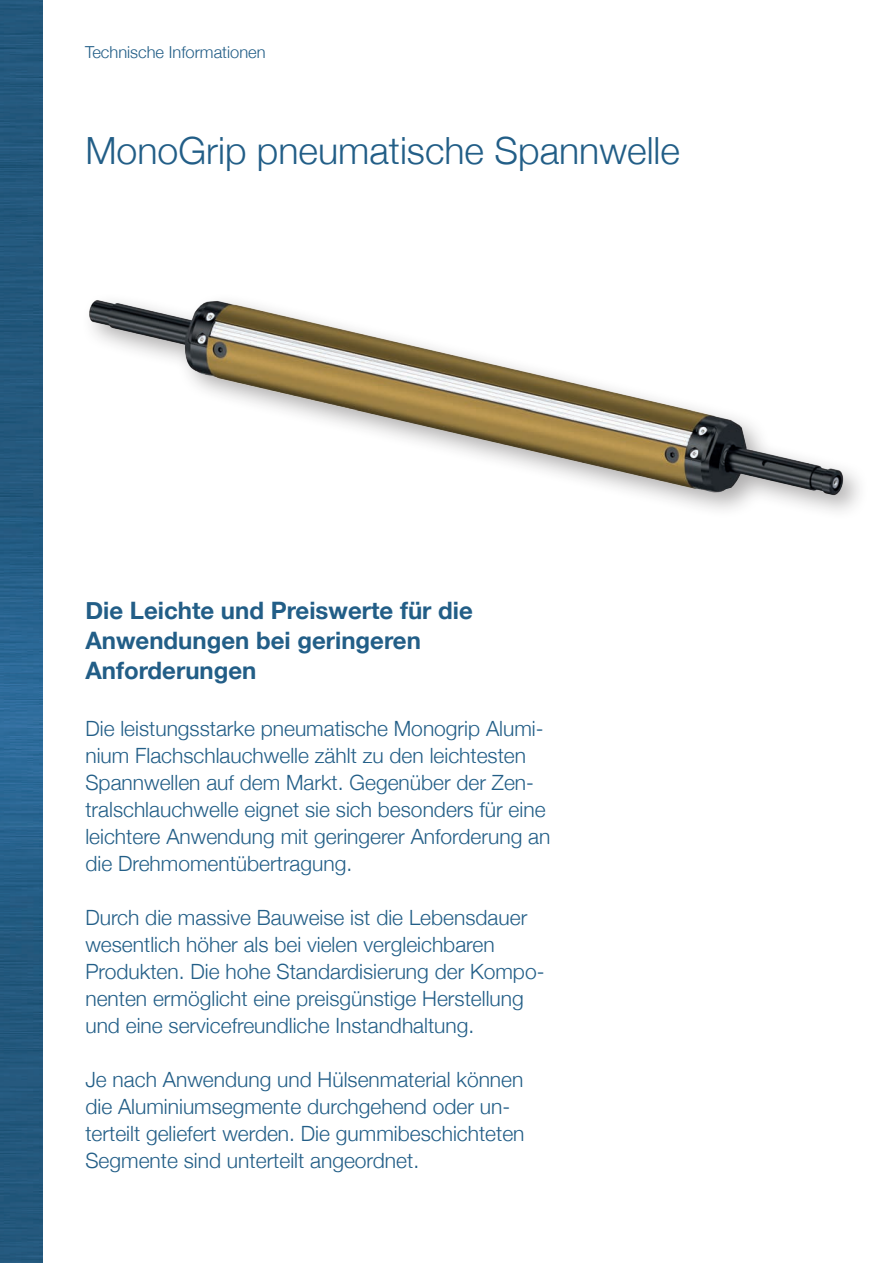
<style>
.page{position:relative;width:893px;height:1263px;background:#fff}
.page>*{position:absolute;margin:0;border:0;box-sizing:border-box;transform-origin:0 0}
.t1{font:300 37.5px "Helvetica Neue";color:#225e87}
.t2{font:700 24px/30px "Helvetica Neue";color:#225e87}
.t3{font:300 21px/27px "Helvetica Neue";color:#225e87}
.t4{font:300 16.5px "Helvetica Neue";color:#225e87}
</style>
<div class="page">
<img style="left:0;top:0;width:43px;height:1263px">
<img style="left:89px;top:300px;width:771px;height:211px">
<p class="t4" style="left:85px;top:39px;width:182px">Technische Informationen</p>
<h1 class="t1" style="left:85px;top:120px;width:596px">MonoGrip pneumatische Spannwelle</h1>
<p class="t2" style="left:85px;top:596px;width:389px">Die Leichte und Preiswerte für die<br>Anwendungen bei geringeren<br>Anforderungen</p>
<p class="t3" style="left:85px;top:713px;width:466px">Die leistungsstarke pneumatische Monogrip Alumi&shy;nium Flachschlauchwelle zählt zu den leichtesten Spannwellen auf dem Markt. Gegenüber der Zen&shy;tralschlauchwelle eignet sie sich besonders für eine leichtere Anwendung mit geringerer Anforderung an die Drehmomentübertragung.</p>
<p class="t3" style="left:85px;top:902px;width:461px">Durch die massive Bauweise ist die Lebensdauer wesentlich höher als bei vielen vergleichbaren Produkten. Die hohe Standardisierung der Kompo&shy;nenten ermöglicht eine preisgünstige Herstellung und eine servicefreundliche Instandhaltung.</p>
<p class="t3" style="left:85px;top:1064px;width:441px">Je nach Anwendung und Hülsenmaterial können die Aluminiumsegmente durchgehend oder un&shy;terteilt geliefert werden. Die gummibeschichteten Segmente sind unterteilt angeordnet.</p>
</div>
